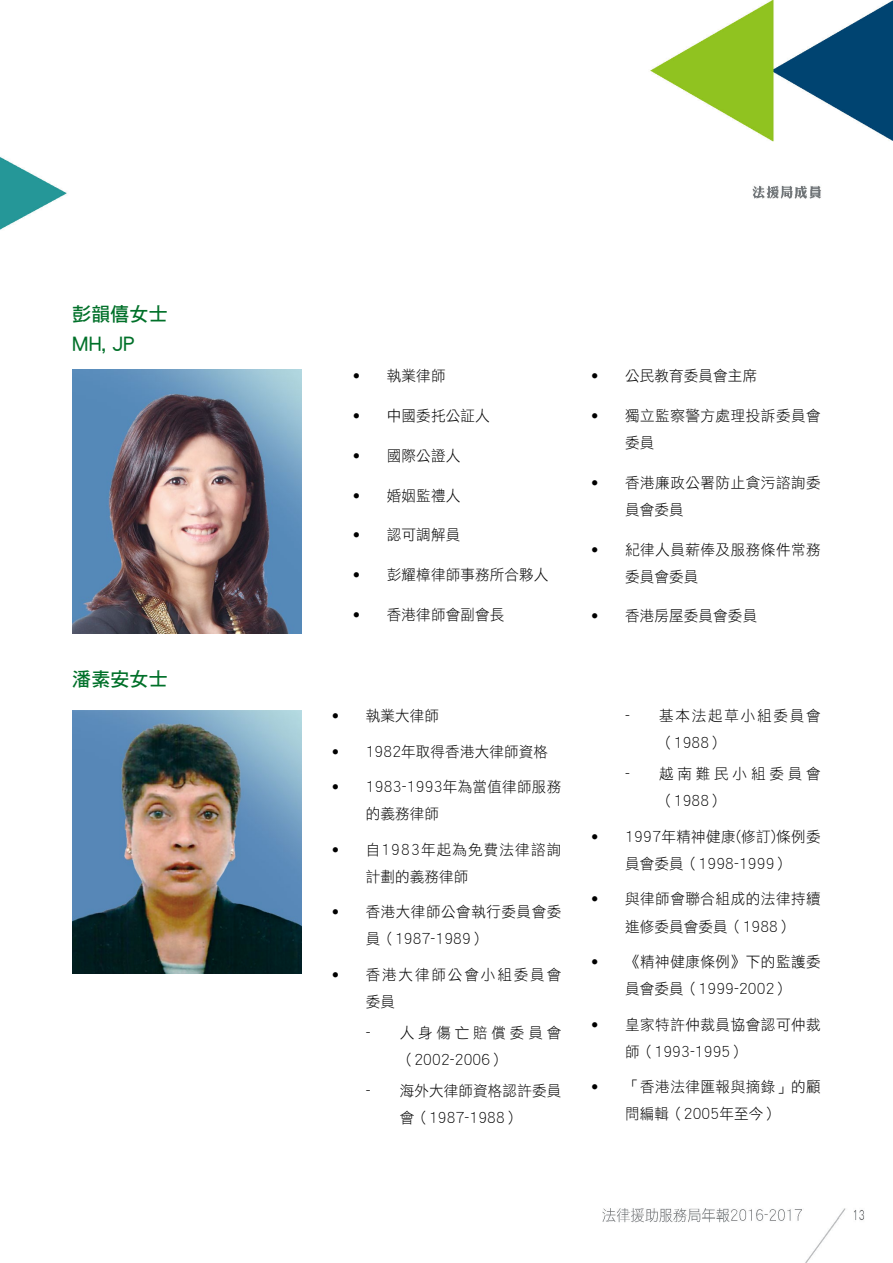
<style>
.page{position:relative;width:893px;height:1263px;background:#fff}
.page>*{position:absolute;margin:0;border:0;box-sizing:border-box;transform-origin:0 0}
.t1{font:19.5px/30px "DF Hei HK W7";letter-spacing:.01em;color:#007029}
.t2{font:15px/27px "DF Hei HK W3";letter-spacing:.01em;color:#000;text-align:center}
.t3{font:15px/27px "DF Hei HK W3";letter-spacing:.035em;color:#000}
.t4{font:15px/27px "DF Hei HK W3";letter-spacing:.265em;color:#000}
.t5{font:15px/27px "DF Hei HK W3";letter-spacing:.08em;color:#000}
.t6{font:15px/27px "DF Hei HK W3";letter-spacing:.125em;color:#000}
.t7{font:15px/27px "DF Hei HK W3";letter-spacing:.13em;color:#000}
.s1{font-family:"Frutiger";font-weight:300}
</style>
<div class="page">
<img style="left:0;top:0;width:893px;height:1263px">
<img style="left:72px;top:370px;width:230px;height:264px">
<img style="left:72px;top:710px;width:230px;height:264px">
<p class="t1" style="left:72px;top:298px;width:97px">彭韻僖女士<br>MH, JP</p>
<p class="t1" style="left:72px;top:664px;width:97px">潘素安女士</p>
<p class="t2" style="left:353px;top:362px;width:94px"><span class="s1">•</span> 執業律師</p>
<p class="t2" style="left:353px;top:402px;width:138px"><span class="s1">•</span> 中國委托公証人</p>
<p class="t2" style="left:353px;top:442px;width:109px"><span class="s1">•</span> 國際公證人</p>
<p class="t2" style="left:353px;top:481px;width:109px"><span class="s1">•</span> 婚姻監禮人</p>
<p class="t2" style="left:353px;top:521px;width:109px"><span class="s1">•</span> 認可調解員</p>
<p class="t2" style="left:353px;top:561px;width:197px"><span class="s1">•</span> 彭耀樟律師事務所合夥人</p>
<p class="t2" style="left:353px;top:601px;width:153px"><span class="s1">•</span> 香港律師會副會長</p>
<p class="t2" style="left:591px;top:362px;width:168px"><span class="s1">•</span> 公民教育委員會主席</p>
<p class="t3" style="left:625px;top:402px;width:197px;text-indent:-34px"><span class="s1">•</span> 獨立監察警方處理投訴委員會委員</p>
<p class="t3" style="left:625px;top:469px;width:197px;text-indent:-34px"><span class="s1">•</span> 香港廉政公署防止貪污諮詢委員會委員</p>
<p class="t3" style="left:625px;top:535px;width:197px;text-indent:-34px"><span class="s1">•</span> 紀律人員薪俸及服務條件常務委員會委員</p>
<p class="t2" style="left:591px;top:602px;width:168px"><span class="s1">•</span> 香港房屋委員會委員</p>
<p class="t2" style="left:332px;top:702px;width:109px"><span class="s1">•</span> 執業大律師</p>
<p class="t2" style="left:332px;top:738px;width:218px"><span class="s1">•</span> 1982年取得香港大律師資格</p>
<p class="t2" style="left:366px;top:773px;width:197px;text-align:left;text-indent:-34px"><span class="s1">•</span> 1983-1993年為當值律師服務的義務律師</p>
<p class="t5" style="left:366px;top:836px;width:197px;text-indent:-34px"><span class="s1">•</span> 自1983年起為免費法律諮詢計劃的義務律師</p>
<p class="t3" style="left:366px;top:898px;width:197px;text-indent:-34px"><span class="s1">•</span> 香港大律師公會執行委員會委員（1987-1989）</p>
<p class="t7" style="left:366px;top:961px;width:197px;text-indent:-34px"><span class="s1">•</span> 香港大律師公會小組委員會委員</p>
<p class="t4" style="left:400px;top:1019px;width:163px;text-indent:-34px">- 人身傷亡賠償委員會（2002-2006）</p>
<p class="t2" style="left:366px;top:1077px;width:197px">- 海外大律師資格認許委員會（1987-1988）</p>
<p class="t6" style="left:659px;top:702px;width:163px;text-indent:-34px">- 基本法起草小組委員會（1988）</p>
<p class="t4" style="left:659px;top:760px;width:163px;text-indent:-34px">- 越南難民小組委員會（1988）</p>
<p class="t2" style="left:591px;top:823px;width:231px"><span class="s1">•</span> 1997年精神健康(修訂)條例委員會委員（1998-1999）</p>
<p class="t3" style="left:591px;top:885px;width:231px;text-align:center"><span class="s1">•</span> 與律師會聯合組成的法律持續進修委員會委員（1988）</p>
<p class="t2" style="left:591px;top:948px;width:231px"><span class="s1">•</span> 《精神健康條例》下的監護委員會委員（1999-2002）</p>
<p class="t3" style="left:625px;top:1010px;width:197px;text-indent:-34px"><span class="s1">•</span> 皇家特許仲裁員協會認可仲裁師（1993-1995）</p>
<p class="t3" style="left:591px;top:1073px;width:231px;text-align:center"><span class="s1">•</span> 「香港法律匯報與摘錄」的顧問編輯（2005年至今）</p>
</div>
